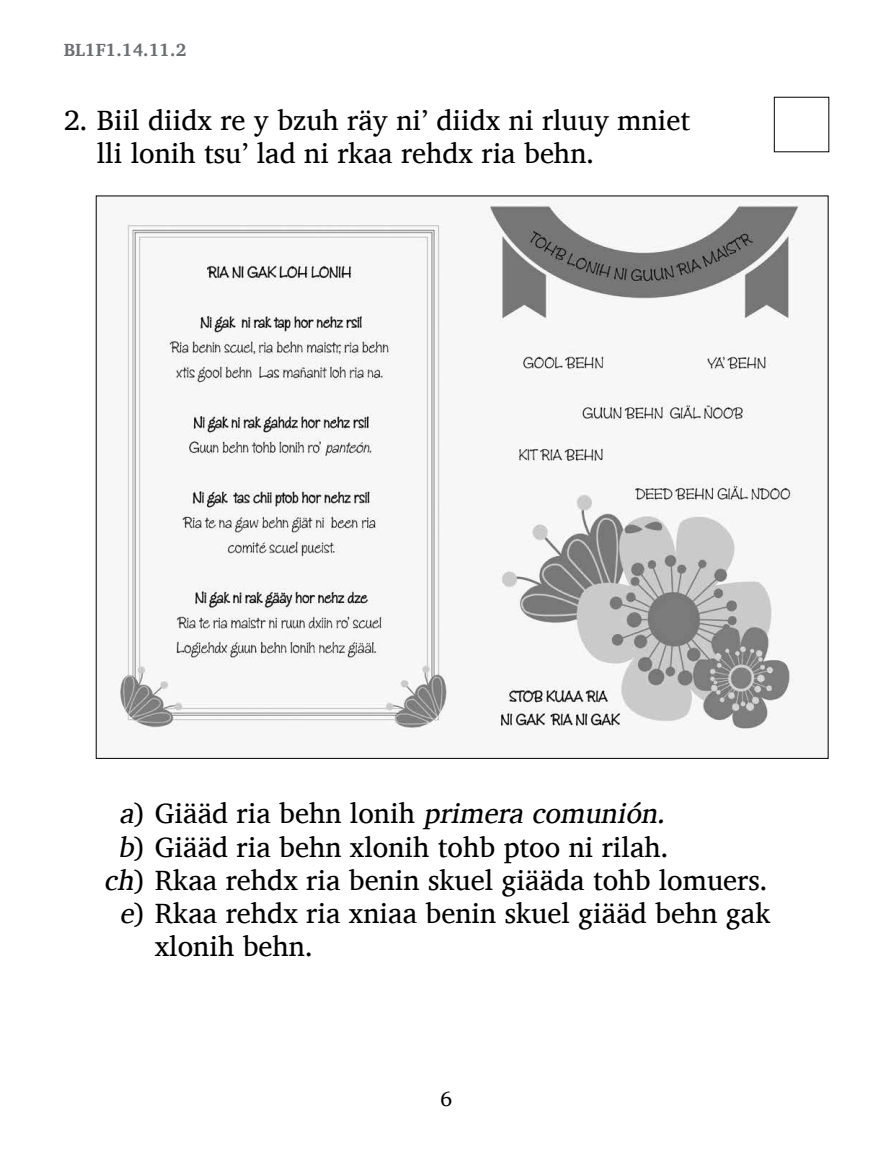
<style>
.page{position:relative;width:893px;height:1149px;background:#fff}
.page>*{position:absolute;margin:0;border:0;box-sizing:border-box;transform-origin:0 0}
.t1{font:28.5px/33px "Charis SIL Am Area";color:#000}
.t2{font:21px "Charis SIL Am Area";color:#000}
.t3{font:700 18px "Charis SIL Am Area";color:#6d6e71}
.s1{font-style:italic}
</style>
<div class="page">
<img style="left:119px;top:201px;width:681px;height:531px">
<p class="t3" style="left:64px;top:39px;width:124px">BL1F1.14.11.2</p>
<p class="t1" style="left:97px;top:103px;width:595px;text-indent:-33px">2. Biil diidx re y bzuh räy ni’ diidx ni rluuy mniet lli lonih tsu’ lad ni rkaa rehdx ria behn.</p>
<p class="t1" style="left:119px;top:796px;width:556px"><span class="s1">a</span>) G i ä ä d r i a b e h n l o n i h <span class="s1">primeracomunión.</span></p>
<p class="t1" style="left:118px;top:829px;width:553px"><span class="s1">b</span>) Giääd ria behn xlonih tohb ptoo ni rilah.</p>
<p class="t1" style="left:104px;top:862px;width:665px"><span class="s1">ch</span>) Rkaa rehdx ria benin skuel giääda tohb lomuers.</p>
<p class="t1" style="left:120px;top:895px;width:653px"><span class="s1">e</span>) Rkaa rehdx ria xniaa benin skuel giääd behn gak</p>
<p class="t1" style="left:155px;top:928px;width:160px">xlonih behn.</p>
<p class="t2" style="left:441px;top:1086px;width:13px">6</p>
</div>
